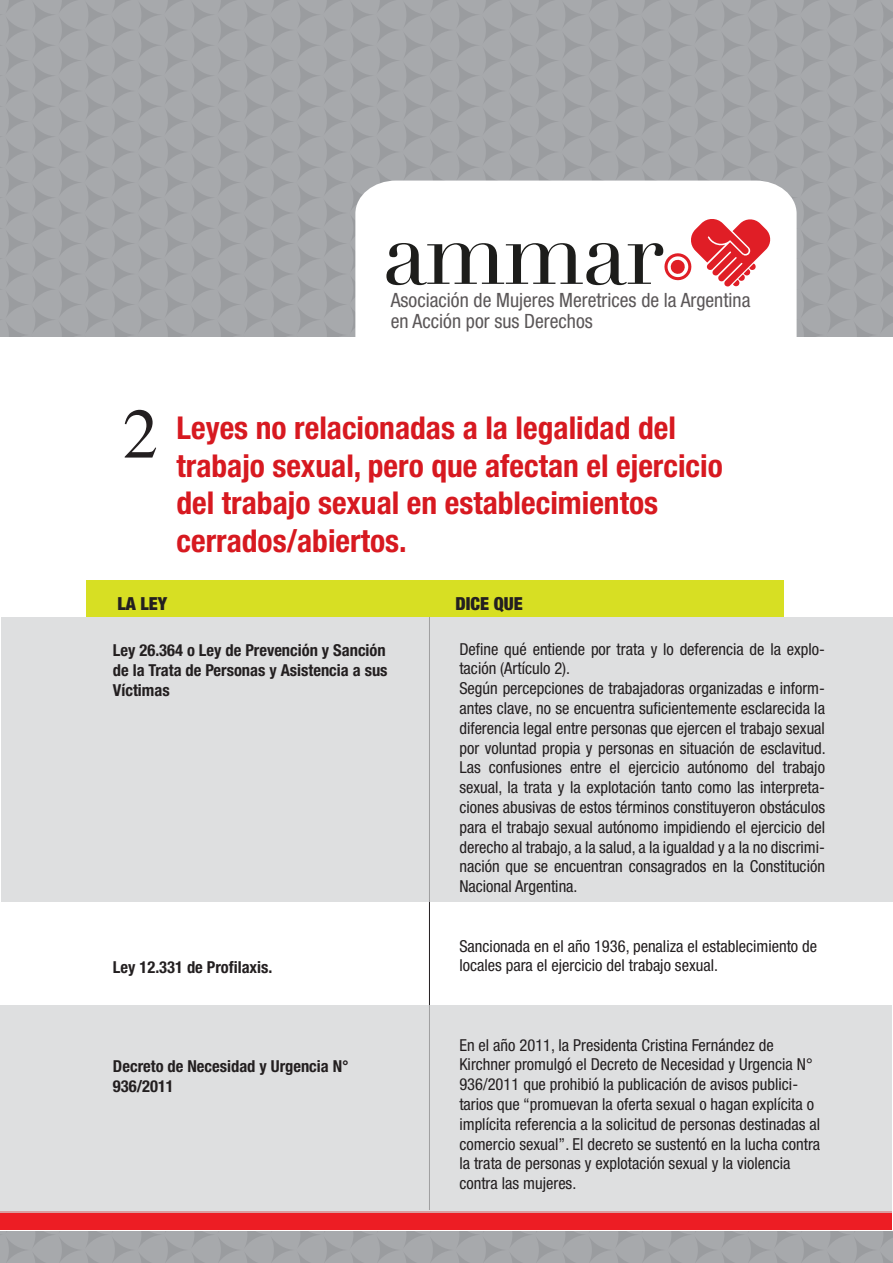
<style>
.page{position:relative;width:893px;height:1263px;background:#fff}
.page>*{position:absolute;margin:0;border:0;box-sizing:border-box;transform-origin:0 0}
.t1{font:70.8px "Times";color:#231f20}
.t2{font:700 condensed 31.5px/37.8px "Helvetica Neue";color:#d71920}
.t3{font:condensed 19.65px/20.9px "Helvetica Neue";color:#5b5758}
.t4{font:900 condensed 18px "Helvetica Neue";color:#231f20}
.t5{font:condensed 16.5px/19.8px "Helvetica Neue";color:#231f20}
.t6{font:700 condensed 16.5px/19.8px "Helvetica Neue";color:#231f20;text-align:justify}
</style>
<div class="page">
<div style="left:0;top:0;width:893px;height:1263px;background:linear-gradient(to right,#a5a7aa,#a5a7aa)"></div>
<div style="left:0;top:337px;width:893px;height:894px;background:#fff"></div>
<svg style="left:355px;top:181px;width:442px;height:156px"></svg>
<svg style="left:386px;top:217px;width:386px;height:70px"></svg>
<div style="left:86px;top:580px;width:697px;height:37px;background:#d7df23"></div>
<div style="left:0;top:1211px;width:892px;height:19px;background:#ed1d24"></div>
<div style="left:1px;top:617px;width:892px;height:284px;background:#dedfe0"></div>
<div style="left:0;top:1006px;width:892px;height:207px;background:#dedfe0"></div>
<p class="t3" style="left:391px;top:289px;width:361px">Asociación de Mujeres Meretrices de la Argentina en Acción por sus Derechos</p>
<h1 class="t1" style="left:123px;top:368px;width:37px">2</h1>
<h2 class="t2" style="left:177px;top:408px;width:548px">Leyes no relacionadas a la legalidad del trabajo sexual, pero que afectan el ejercicio del trabajo sexual en establecimientos cerrados/abiertos.</h2>
<p class="t4" style="left:117px;top:593px;width:51px">LA LEY</p>
<p class="t4" style="left:455px;top:593px;width:69px">DICE QUE</p>
<p class="t6" style="left:113px;top:640px;width:276px">Ley 26.364 o Ley de Prevención y Sanción de la Trata de Personas y Asistencia a sus Víctimas</p>
<p class="t5" style="left:459px;top:639px;width:368px">Define qué entiende por trata y lo deferencia de la explo&shy;tación (Artículo 2).<br>Según percepciones de trabajadoras organizadas e inform&shy;antes clave, no se encuentra suficientemente esclarecida la diferencia legal entre personas que ejercen el trabajo sexual por voluntad propia y personas en situación de esclavitud.<br>Las confusiones entre el ejercicio autónomo del trabajo sexual, la trata y la explotación tanto como las interpreta&shy;ciones abusivas de estos términos constituyeron obstáculos para el trabajo sexual autónomo impidiendo el ejercicio del derecho al trabajo, a la salud, a la igualdad y a la no discrimi&shy;nación que se encuentran consagrados en la Constitución Nacional Argentina.</p>
<p class="t6" style="left:113px;top:957px;width:161px">Ley 12.331 de Profilaxis.</p>
<p class="t6" style="left:113px;top:1056px;width:237px">Decreto de Necesidad y Urgencia N°<br>936/2011</p>
<p class="t5" style="left:459px;top:936px;width:359px">Sancionada en el año 1936, penaliza el establecimiento de locales para el ejercicio del trabajo sexual.</p>
<p class="t5" style="left:459px;top:1035px;width:362px">En el año 2011, la Presidenta Cristina Fernández de Kirchner promulgó el Decreto de Necesidad y Urgencia N° 936/2011 que prohibió la publicación de avisos publici&shy;tarios que “promuevan la oferta sexual o hagan explícita o implícita referencia a la solicitud de personas destinadas al comercio sexual”. El decreto se sustentó en la lucha contra la trata de personas y explotación sexual y la violencia contra las mujeres.</p>
</div>
